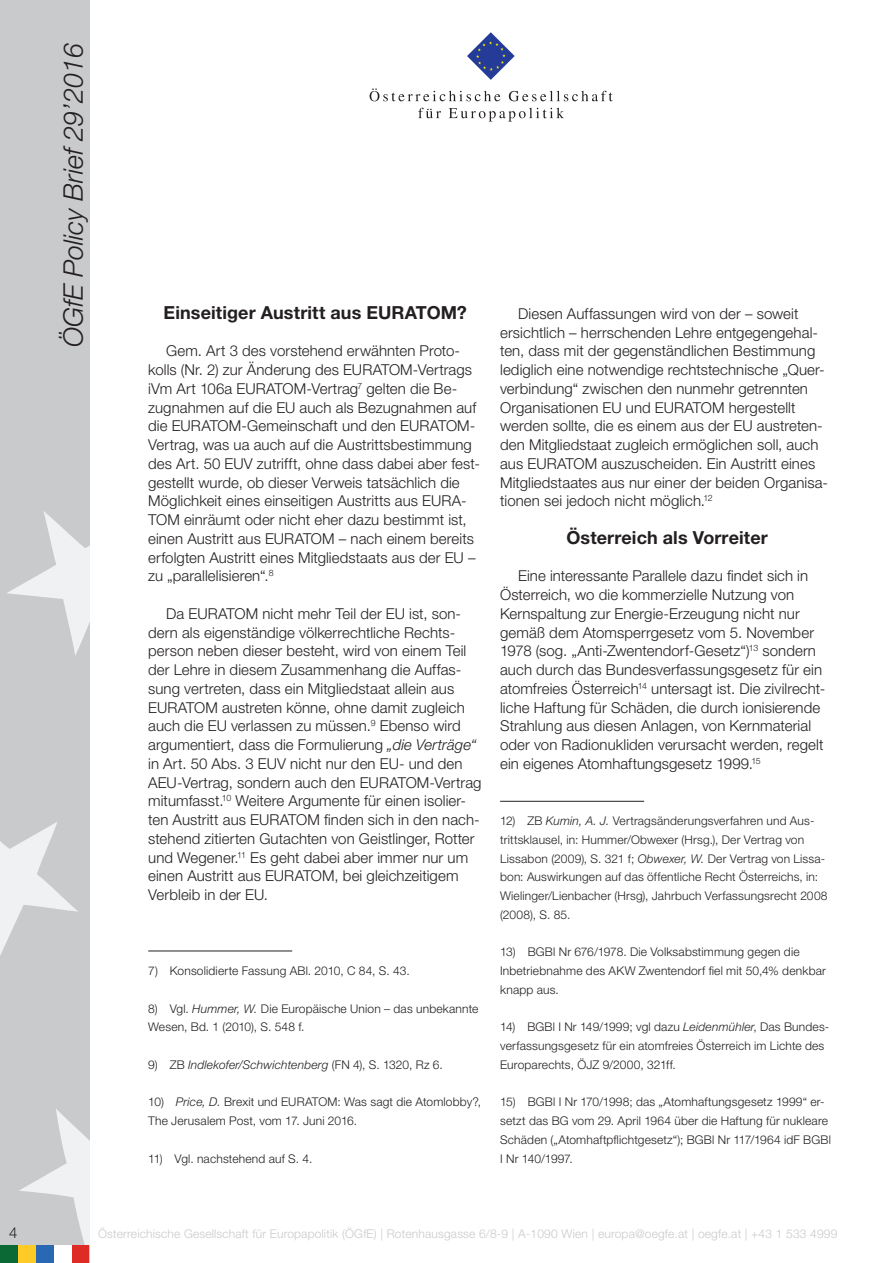
<style>
.page{position:relative;width:893px;height:1263px;background:#fff}
.page>*{position:absolute;margin:0;border:0;box-sizing:border-box;transform-origin:0 0}
.t1{font:italic 300 27px "Helvetica Neue LT Std";color:#231f20}
.Zwischenüberschrift{font:700 18px "Helvetica Neue LT Std";letter-spacing:.005em;color:#231f20}
.Standard_Paragraph{font:300 15px/18.8px "Helvetica Neue LT Std";letter-spacing:.005em;color:#231f20}
.Footnotes{font:300 12px/18.8px "Helvetica Neue LT Std";letter-spacing:.015em;color:#231f20}
.t2{font:300 12px "Helvetica Neue LT Std";letter-spacing:.015em;color:#c9cacc}
.Footnotes-2{font:italic 300 12px "Helvetica Neue LT Std";letter-spacing:.015em;color:#231f20}
.s1{font-style:italic}
.s2{font-style:normal}
</style>
<div class="page">
<div style="left:0;top:0;width:89px;height:1263px;background:#c9cacc"></div>
<svg style="left:19px;top:1109px;width:70px;height:136px"></svg>
<svg style="left:0;top:822px;width:78px;height:134px"></svg>
<svg style="left:7px;top:511px;width:82px;height:144px"></svg>
<div style="left:18px;top:1245px;width:18px;height:18px;background:#fecb26"></div>
<div style="left:36px;top:1245px;width:18px;height:18px;background:#2b68b3"></div>
<div style="left:71px;top:1245px;width:18px;height:18px;background:#de2b26"></div>
<div style="left:0;top:1245px;width:18px;height:18px;background:#0b6936"></div>
<div style="left:54px;top:1245px;width:17px;height:18px;background:#fff"></div>
<svg style="left:467px;top:32px;width:48px;height:48px"></svg>
<svg style="left:370px;top:88px;width:130px;height:13px"></svg>
<svg style="left:509px;top:91px;width:104px;height:10px"></svg>
<svg style="left:418px;top:108px;width:23px;height:10px"></svg>
<svg style="left:449px;top:108px;width:115px;height:14px"></svg>
<hr style="left:148px;top:950px;width:144px;height:1px;background:#231f20">
<hr style="left:500px;top:801px;width:144px;height:1px;background:#231f20">
<h1 class="t1" style="left:57px;top:347px;width:305px;rotate:-90deg">ÖGfE Policy Brief 29’2016</h1>
<p class="Zwischenüberschrift" style="left:163px;top:301px;width:305px">Einseitiger Austritt aus EURATOM?</p>
<p class="Standard_Paragraph" style="left:148px;top:341px;width:333px;text-indent:18px">Gem. Art 3 des vorstehend erwähnten Proto&shy;kolls (Nr. 2) zur Änderung des EURATOM-Vertrags iVm Art 106a EURATOM-Vertrag<sup>7</sup> gelten die Be&shy;zugnahmen auf die EU auch als Bezugnahmen auf die EURATOM-Gemeinschaft und den EURATOM-Vertrag, was ua auch auf die Austrittsbestimmung des Art. 50 EUV zutrifft, ohne dass dabei aber fest&shy;gestellt wurde, ob dieser Verweis tatsächlich die Möglichkeit eines einseitigen Austritts aus EURA-TOM einräumt oder nicht eher dazu bestimmt ist, einen Austritt aus EURATOM – nach einem bereits erfolgten Austritt eines Mitgliedstaats aus der EU – zu „parallelisieren“.<sup>8</sup></p>
<p class="Standard_Paragraph" style="left:148px;top:604px;width:335px;text-indent:18px">Da EURATOM nicht mehr Teil der EU ist, son&shy;dern als eigenständige völkerrechtliche Rechts&shy;person neben dieser besteht, wird von einem Teil der Lehre in diesem Zusammenhang die Auffas&shy;sung vertreten, dass ein Mitgliedstaat allein aus EURATOM austreten könne, ohne damit zugleich auch die EU verlassen zu müssen.<sup>9</sup> Ebenso wird argumentiert, dass die Formulierung <span class="s1">„die Verträge“ </span>in Art. 50 Abs. 3 EUV nicht nur den EU- und den AEU-Vertrag, sondern auch den EURATOM-Vertrag mitumfasst.<sup>10</sup> Weitere Argumente für einen isolier&shy;ten Austritt aus EURATOM finden sich in den nach&shy;stehend zitierten Gutachten von Geistlinger, Rotter und Wegener.<sup>11</sup> Es geht dabei aber immer nur um einen Austritt aus EURATOM, bei gleichzeitigem Verbleib in der EU.</p>
<p class="Footnotes" style="left:148px;top:961px;width:263px">7) Konsolidierte Fassung ABl. 2010, C 84, S. 43.</p>
<p class="Footnotes" style="left:148px;top:999px;width:332px">8) Vgl. <span class="s1">Hummer, W.</span> Die Europäische Union – das unbekannte<br>Wesen, Bd. 1 (2010), S. 548 f.</p>
<p class="Footnotes-2" style="left:148px;top:1057px;width:296px"><span class="s2">9) ZB</span> Indlekofer/Schwichtenberg <span class="s2">(FN 4), S. 1320, Rz 6.</span></p>
<p class="Footnotes" style="left:148px;top:1092px;width:335px">10) <span class="s1">Price, D.</span> Brexit und EURATOM: Was sagt die Atomlobby?,<br>The Jerusalem Post, vom 17. Juni 2016.</p>
<p class="Footnotes" style="left:148px;top:1149px;width:166px">11) Vgl. nachstehend auf S. 4.</p>
<p class="Standard_Paragraph" style="left:500px;top:304px;width:329px;text-indent:18px">Diesen Auffassungen wird von der – soweit ersichtlich – herrschenden Lehre entgegengehal&shy;ten, dass mit der gegenständlichen Bestimmung lediglich eine notwendige rechtstechnische „Quer&shy;verbindung“ zwischen den nunmehr getrennten Organisationen EU und EURATOM hergestellt werden sollte, die es einem aus der EU austreten&shy;den Mitgliedstaat zugleich ermöglichen soll, auch aus EURATOM auszuscheiden. Ein Austritt eines Mitgliedstaates aus nur einer der beiden Organisa&shy;tionen sei jedoch nicht möglich.<sup>12</sup></p>
<p class="Zwischenüberschrift" style="left:566px;top:526px;width:203px">Österreich als Vorreiter</p>
<p class="Standard_Paragraph" style="left:500px;top:566px;width:327px;text-indent:18px">Eine interessante Parallele dazu findet sich in Österreich, wo die kommerzielle Nutzung von Kernspaltung zur Energie-Erzeugung nicht nur gemäß dem Atomsperrgesetz vom 5. November 1978 (sog. „Anti-Zwentendorf-Gesetz“)<sup>13</sup> sondern auch durch das Bundesverfassungsgesetz für ein atomfreies Österreich<sup>14</sup> untersagt ist. Die zivilrecht&shy;liche Haftung für Schäden, die durch ionisierende Strahlung aus diesen Anlagen, von Kernmaterial oder von Radionukliden verursacht werden, regelt ein eigenes Atomhaftungsgesetz 1999.<sup>15</sup></p>
<p class="Footnotes" style="left:500px;top:811px;width:329px">12) ZB <span class="s1">Kumin, A. J.</span> Vertragsänderungsverfahren und Aus&shy;trittsklausel, in: Hummer/Obwexer (Hrsg.), Der Vertrag von Lissabon (2009), S. 321 f; <span class="s1">Obwexer, W.</span> Der Vertrag von Lissa&shy;bon: Auswirkungen auf das öffentliche Recht Österreichs, in:<br>Wielinger/Lienbacher (Hrsg), Jahrbuch Verfassungsrecht 2008 (2008), S. 85.</p>
<p class="Footnotes" style="left:500px;top:942px;width:327px">13) BGBl Nr 676/1978. Die Volksabstimmung gegen die<br>Inbetriebnahme des AKW Zwentendorf fiel mit 50,4% denkbar knapp aus.</p>
<p class="Footnotes" style="left:500px;top:1017px;width:331px">14) BGBl I Nr 149/1999; vgl dazu <span class="s1">Leidenmühler</span>, Das Bundes&shy;verfassungsgesetz für ein atomfreies Österreich im Lichte des<br>Europarechts, ÖJZ 9/2000, 321ff.</p>
<p class="Footnotes" style="left:500px;top:1092px;width:332px">15) BGBl I Nr 170/1998; das „Atomhaftungsgesetz 1999“ er&shy;setzt das BG vom 29. April 1964 über die Haftung für nukleare Schäden („Atomhaftpflichtgesetz“); BGBl Nr 117/1964 idF BGBl I Nr 140/1997.</p>
<p class="Standard_Paragraph" style="left:9px;top:1222px;width:10px">4</p>
<p class="t2" style="left:98px;top:1226px;width:741px">Österreichische Gesellschaft für Europapolitik (ÖGfE) | Rotenhausgasse 6/8-9 | A-1090 Wien | europa@oegfe.at | oegfe.at | +43 1 533 4999</p>
</div>
